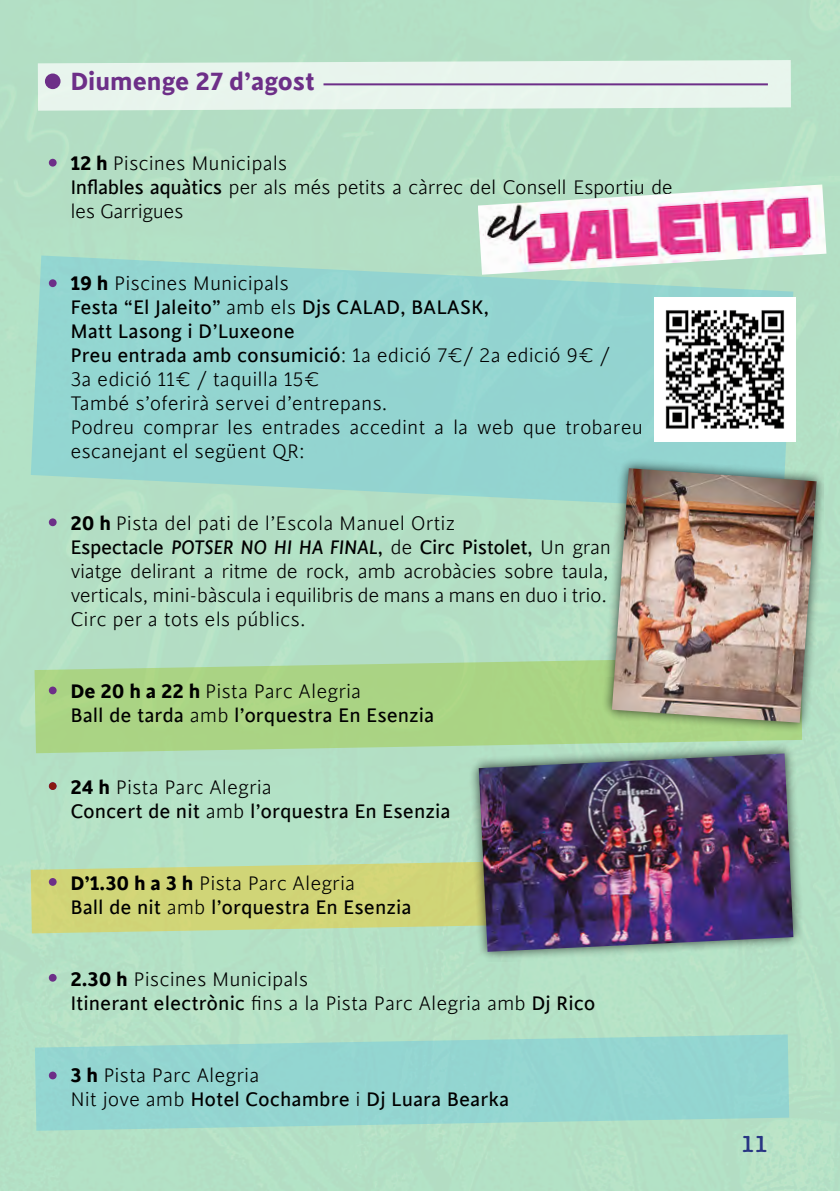
<style>
.page{position:relative;width:840px;height:1191px;background:#fff}
.page>*{position:absolute;margin:0;border:0;box-sizing:border-box;transform-origin:0 0}
.t1{font:700 28px "Cinta";color:#6d2f88}
.t2{font:600 24px "American Typewriter";color:#283583}
.t3{font:300 22px/24px "Cinta";color:#000}
.t4{font:300 22px/24px "Cinta";letter-spacing:-.02em;color:#000}
.t5{font:22px/24px "Cinta";color:#000}
.s1{font-weight:700}
.s2{font-weight:400}
.s3{font-weight:400;font-style:italic}
.s4{font-weight:300}
</style>
<div class="page">
<div style="left:0;top:0;width:839px;height:1191px;background:#b3dfc5"></div>
<svg style="left:31px;top:255px;width:761px;height:256px;background:#98d6ce"></svg>
<svg style="left:38px;top:60px;width:752px;height:51px;background:#e3f2e9"></svg>
<svg style="left:35px;top:1034px;width:753px;height:96px;background:#97d6cf"></svg>
<svg style="left:31px;top:856px;width:437px;height:77px;background:#cbd684"></svg>
<svg style="left:35px;top:656px;width:766px;height:97px;background:#abd58c"></svg>
<hr style="left:323px;top:83px;width:444px;height:2px;background:#6d2f88">
<div style="left:45px;top:73px;width:15px;height:16px;background:#6d2f88;border-radius:50%"></div>
<div style="left:49px;top:686px;width:8px;height:8px;background:#6d2f88;border-radius:50%"></div>
<div style="left:49px;top:279px;width:8px;height:8px;background:#6d2f88;border-radius:50%"></div>
<div style="left:49px;top:518px;width:8px;height:8px;background:#6d2f88;border-radius:50%"></div>
<div style="left:49px;top:878px;width:8px;height:8px;background:#6d2f88;border-radius:50%"></div>
<div style="left:49px;top:974px;width:8px;height:7px;background:#6d2f88;border-radius:50%"></div>
<div style="left:49px;top:1071px;width:8px;height:8px;background:#6d2f88;border-radius:50%"></div>
<div style="left:49px;top:159px;width:8px;height:8px;background:#6d2f88;border-radius:50%"></div>
<div style="left:601px;top:457px;width:226px;height:276px;background:#000;opacity:.75"></div>
<img style="left:611px;top:468px;width:205px;height:254px">
<div style="left:468px;top:743px;width:336px;height:220px;background:#000;opacity:.75"></div>
<img style="left:478px;top:753px;width:314px;height:198px">
<img style="left:477px;top:184px;width:349px;height:91px">
<img style="left:654px;top:298px;width:141px;height:143px">
<div style="left:49px;top:782px;width:8px;height:8px;background:#891811;border-radius:50%"></div>
<p class="t1" style="left:70px;top:64px;width:246px">Diumenge 27 d’agost</p>
<p class="t4" style="left:70px;top:151px;width:604px"><span class="s1">12 h</span> Piscines Municipals<br><span class="s2">Inflables aquàtics</span> per als més petits a càrrec del Consell Esportiu de les Garrigues</p>
<p class="t3" style="left:70px;top:271px;width:574px"><span class="s1">19 h</span> Piscines Municipals<br><span class="s2">Festa “El Jaleito”</span> amb els <span class="s2">Djs CALAD, BALASK,<br>Matt Lasong i D’Luxeone<br>Preu entrada amb consumició</span>: 1a edició 7€/ 2a edició 9€ /<br>3a edició 11€ / taquilla 15€<br>També s’oferirà servei d’entrepans.<br>Podreu comprar les entrades accedint a la web que trobareu escanejant el següent QR:</p>
<p class="t4" style="left:70px;top:511px;width:542px"><span class="s1">20 h</span> Pista del pati de l’Escola Manuel Ortiz<br><span class="s2">Espectacle</span> <span class="s3">POTSER NO HI HA FINAL</span><span class="s2">,</span> de <span class="s2">Circ Pistolet,</span> Un gran viatge delirant a ritme de rock, amb acrobàcies sobre taula, verticals, mini-bàscula i equilibris de mans a mans en duo i trio.<br>Circ per a tots els públics.</p>
<p class="t5" style="left:70px;top:679px;width:365px"><span class="s1">De 20 h a 22 h</span> <span class="s4">Pista Parc Alegria<br></span>Ball de tarda <span class="s4">amb</span> l’orquestra En Esenzia</p>
<p class="t5" style="left:70px;top:775px;width:381px"><span class="s1">24 h</span> <span class="s4">Pista Parc Alegria<br></span>Concert de nit <span class="s4">amb</span> l’orquestra En Esenzia</p>
<p class="t5" style="left:70px;top:871px;width:342px"><span class="s1">D’1.30 h a 3 h</span> <span class="s4">Pista Parc Alegria<br></span>Ball de nit <span class="s4">amb</span> l’orquestra En Esenzia</p>
<p class="t3" style="left:70px;top:967px;width:526px"><span class="s1">2.30 h</span> Piscines Municipals<br><span class="s2">Itinerant electrònic</span> fins a la Pista Parc Alegria amb <span class="s2">Dj Rico</span></p>
<p class="t3" style="left:70px;top:1063px;width:440px"><span class="s1">3 h</span> Pista Parc Alegria<br>Nit jove amb <span class="s2">Hotel Cochambre</span> i <span class="s2">Dj Luara Bearka</span></p>
<p class="t2" style="left:740px;top:1125px;width:30px">11</p>
</div>
